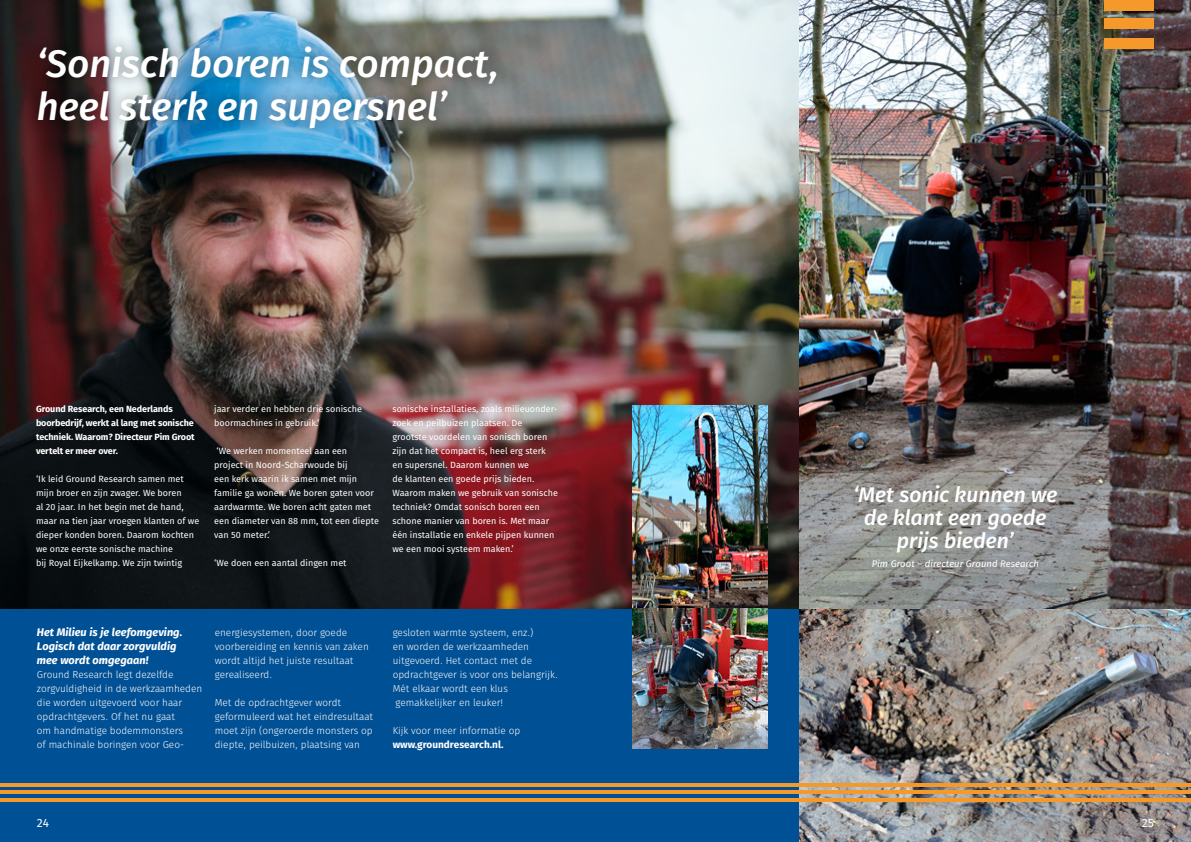
<style>
.page{position:relative;width:1191px;height:842px;background:#fff}
.page>*{position:absolute;margin:0;border:0;box-sizing:border-box;transform-origin:0 0}
.t1{font:italic 38.4px/43.2px "Fira Sans OT Medium";color:#fff}
.t2{font:italic 21.1px/23px "Fira Sans OT Medium";color:#fff;text-align:center}
.t3{font:12px "Fira Sans OT";color:#fff}
.t4{font:italic 700 11px/14px "Fira Sans OT";color:#fff}
.t5{font:10px/14px "Fira Sans OT Light";color:#fff}
.t6{font:700 10px "Fira Sans OT";color:#fff}
.t7{font:italic 9.6px "Fira Sans OT";color:#fff}
.t8{font:9px/14px "Fira Sans OT";color:#fff}
.t9{font:700 9px/14px "Fira Sans OT";letter-spacing:-.01em;color:#fff}
</style>
<div class="page">
<img style="left:798px;top:0;width:393px;height:842px">
<div style="left:0;top:594px;width:798px;height:248px;background:#005095"></div>
<img style="left:0;top:0;width:798px;height:608px">
<hr style="left:0;top:798px;width:1191px;height:4px;background:#f59a2a">
<hr style="left:0;top:790px;width:1191px;height:4px;background:#f59a2a">
<hr style="left:0;top:783px;width:1191px;height:4px;background:#f59a2a">
<div style="left:23px;top:31px;width:488px;height:111px;background:#000;opacity:.2"></div>
<div style="left:1104px;top:0;width:50px;height:10px;background:#f59a2a"></div>
<div style="left:1104px;top:19px;width:50px;height:10px;background:#f59a2a"></div>
<div style="left:1104px;top:38px;width:50px;height:10px;background:#f59a2a"></div>
<img style="left:632px;top:405px;width:135px;height:343px">
<h1 class="t1" style="left:37px;top:44px;width:464px">‘Sonisch boren is compact, heel sterk en supersnel’</h1>
<p class="t9" style="left:36px;top:403px;width:160px">Ground Research, een Nederlands boorbedrijf, werkt al lang met sonische techniek. Waarom? Directeur Pim Groot vertelt er meer over.</p>
<p class="t8" style="left:36px;top:473px;width:165px">‘Ik leid Ground Research samen met mijn broer en zijn zwager. We boren<br>al 20 jaar. In het begin met de hand, maar na tien jaar vroegen klanten of we dieper konden boren. Daarom kochten we onze eerste sonische machine<br>bij Royal Eijkelkamp. We zijn twintig</p>
<p class="t8" style="left:214px;top:403px;width:149px">jaar verder en hebben drie sonische boormachines in gebruik.‘</p>
<p class="t8" style="left:214px;top:445px;width:166px">‘We werken momenteel aan een<br>project in Noord-Scharwoude bij<br>een kerk waarin ik samen met mijn familie ga wonen. We boren gaten voor aardwarmte. We boren acht gaten met een diameter van 88 mm, tot een diepte van 50 meter.’</p>
<p class="t8" style="left:214px;top:557px;width:134px">‘We doen een aantal dingen met</p>
<p class="t8" style="left:392px;top:403px;width:167px">sonische installaties, zoals milieuonder&shy;zoek en peilbuizen plaatsen. De grootste voordelen van sonisch boren zijn dat het compact is, heel erg sterk en supersnel. Daarom kunnen we<br>de klanten een goede prijs bieden.<br>Waarom maken we gebruik van sonische techniek? Omdat sonisch boren een schone manier van boren is. Met maar één installatie en enkele pijpen kunnen we een mooi systeem maken.’</p>
<p class="t4" style="left:37px;top:626px;width:147px">Het Milieu is je leefomgeving.<br>Logisch dat daar zorgvuldig mee wordt omgegaan!</p>
<p class="t5" style="left:37px;top:668px;width:167px">Ground Research legt dezelfde zorgvuldigheid in de werkzaamheden die worden uitgevoerd voor haar opdrachtgevers. Of het nu gaat<br>om handmatige bodemmonsters<br>of machinale boringen voor Geo-</p>
<p class="t5" style="left:215px;top:626px;width:155px">energiesystemen, door goede voorbereiding en kennis van zaken wordt altijd het juiste resultaat gerealiseerd.</p>
<p class="t5" style="left:215px;top:696px;width:160px">Met de opdrachtgever wordt geformuleerd wat het eindresultaat moet zijn (ongeroerde monsters op diepte, peilbuizen, plaatsing van</p>
<p class="t5" style="left:393px;top:626px;width:167px">gesloten warmte systeem, enz.)<br>en worden de werkzaamheden uitgevoerd. Het contact met de opdrachtgever is voor ons belangrijk.<br>Mét elkaar wordt een klus gemakkelijker en leuker!</p>
<p class="t5" style="left:393px;top:724px;width:129px">Kijk voor meer informatie op</p>
<p class="t6" style="left:393px;top:738px;width:112px">www.groundresearch.nl.</p>
<h2 class="t2" style="left:853px;top:484px;width:206px">‘Met sonic kunnen we de klant een goede prijs bieden’</h2>
<p class="t7" style="left:872px;top:557px;width:169px">Pim Groot – directeur Ground Research</p>
<h3 class="t3" style="left:37px;top:814px;width:14px">24</h3>
<h3 class="t3" style="left:1142px;top:814px;width:14px">25</h3>
</div>
